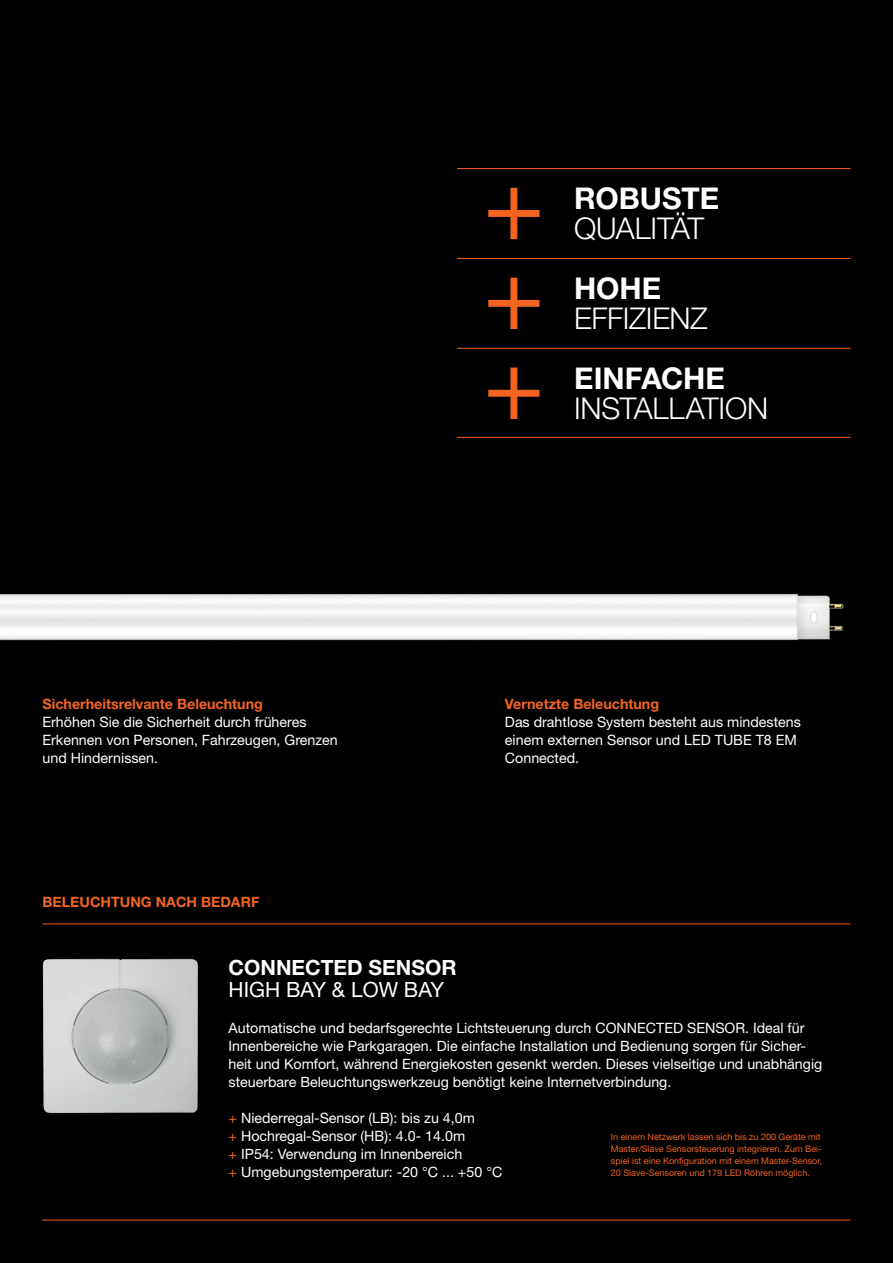
<style>
.page{position:relative;width:893px;height:1263px;background:#000}
.page>*{position:absolute;margin:0;border:0;box-sizing:border-box;transform-origin:0 0}
.HL_20___20{font:300 30px "Helvetica Neue LT Std";letter-spacing:-.01em;color:#fff}
.HL_20___20-2{font:700 30px "Helvetica Neue LT Std";color:#fff}
.Lead_In_Text_18___24{font:700 21px "Helvetica Neue LT Std";color:#fff}
.Lead_In_Text_18___24-2{font:21px "Helvetica Neue LT Std";color:#fff}
.Copy_Text_9_5___12_neg{font:14.25px/18px "Helvetica Neue LT Std";color:#fff}
.Head_Copy_Orange{font:700 14.25px "Helvetica Neue LT Std";color:#f36421}
.Copy_Text_9_5___12_black{font:9px/12px "Helvetica Neue LT Std";color:#f36421}
.s1{color:#f36421}
</style>
<div class="page">
<img style="left:0;top:593px;width:844px;height:48px">
<img style="left:42px;top:958px;width:156px;height:156px">
<hr style="left:43px;top:923px;width:807px;height:1px;background:#f36421">
<hr style="left:43px;top:1220px;width:807px;height:1px;background:#f36421">
<hr style="left:457px;top:258px;width:393px;height:1px;background:#f36421">
<hr style="left:457px;top:168px;width:393px;height:1px;background:#f36421">
<hr style="left:457px;top:348px;width:393px;height:1px;background:#f36421">
<hr style="left:457px;top:437px;width:393px;height:1px;background:#f36421">
<svg style="left:488px;top:188px;width:51px;height:51px"></svg>
<svg style="left:488px;top:278px;width:51px;height:51px"></svg>
<svg style="left:488px;top:367px;width:51px;height:52px"></svg>
<p class="HL_20___20-2" style="left:574px;top:180px;width:147px">ROBUSTE</p>
<p class="HL_20___20" style="left:574px;top:210px;width:131px">QUALITÄT</p>
<p class="HL_20___20-2" style="left:574px;top:270px;width:89px">HOHE</p>
<p class="HL_20___20" style="left:574px;top:300px;width:135px">EFFIZIENZ</p>
<p class="HL_20___20-2" style="left:574px;top:360px;width:152px">EINFACHE</p>
<p class="HL_20___20" style="left:574px;top:390px;width:196px">INSTALLATION</p>
<p class="Head_Copy_Orange" style="left:43px;top:695px;width:222px">Sicherheitsrelvante Beleuchtung</p>
<p class="Copy_Text_9_5___12_neg" style="left:43px;top:712px;width:265px">Erhöhen Sie die Sicherheit durch früheres</p>
<p class="Copy_Text_9_5___12_neg" style="left:43px;top:730px;width:297px">Erkennen von Personen, Fahrzeugen, Grenzen und Hindernissen.</p>
<p class="Head_Copy_Orange" style="left:505px;top:695px;width:156px">Vernetzte Beleuchtung</p>
<p class="Copy_Text_9_5___12_neg" style="left:505px;top:712px;width:297px">Das drahtlose System besteht aus mindestens einem externen Sensor und LED TUBE T8 EM<br>Connected.</p>
<p class="Head_Copy_Orange" style="left:43px;top:893px;width:218px">BELEUCHTUNG NACH BEDARF</p>
<p class="Lead_In_Text_18___24" style="left:229px;top:955px;width:229px">CONNECTED SENSOR</p>
<p class="Lead_In_Text_18___24-2" style="left:229px;top:976px;width:217px">HIGH BAY &amp; LOW BAY</p>
<p class="Copy_Text_9_5___12_neg" style="left:229px;top:1018px;width:595px">Automatische und bedarfsgerechte Lichtsteuerung durch CONNECTED SENSOR. Ideal für Innenbereiche wie Parkgaragen. Die einfache Installation und Bedienung sorgen für Sicher&shy;heit und Komfort, während Energiekosten gesenkt werden. Dieses vielseitige und unabhängig steuerbare Beleuchtungswerkzeug benötigt keine Internetverbindung.</p>
<p class="Copy_Text_9_5___12_neg" style="left:229px;top:1108px;width:248px"><span class="s1">+</span> Niederregal-Sensor (LB): bis zu 4,0m</p>
<p class="Copy_Text_9_5___12_neg" style="left:229px;top:1126px;width:238px"><span class="s1">+</span> Hochregal-Sensor (HB): 4.0- 14.0m</p>
<p class="Copy_Text_9_5___12_neg" style="left:229px;top:1144px;width:235px"><span class="s1">+</span> IP54: Verwendung im Innenbereich</p>
<p class="Copy_Text_9_5___12_neg" style="left:229px;top:1162px;width:275px"><span class="s1">+</span> Umgebungstemperatur: -20 °C ... +50 °C</p>
<p class="Copy_Text_9_5___12_black" style="left:611px;top:1130px;width:213px">In einem Netzwerk lassen sich bis zu 200 Geräte mit Master/Slave Sensorsteuerung integrieren. Zum Bei&shy;spiel ist eine Konfiguration mit einem Master-Sensor, 20 Slave-Sensoren und 179 LED Röhren möglich.</p>
</div>
